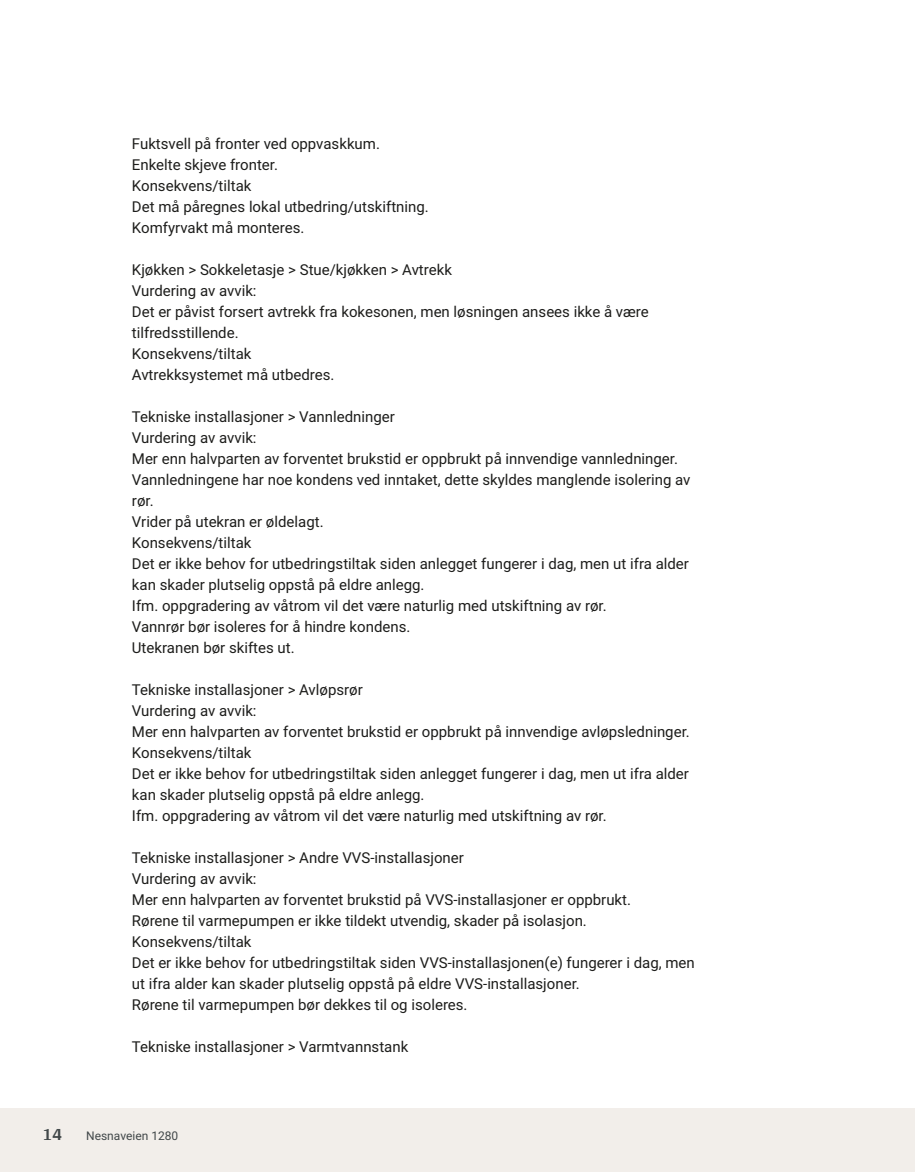
<style>
.page{position:relative;width:915px;height:1172px;background:#fff}
.page>*{position:absolute;margin:0;border:0;box-sizing:border-box;transform-origin:0 0}
.t1{font:700 18px "Arya";color:#414749}
.t2{font:15px/21px "Roboto Vitec";color:#1d1d1b}
.t3{font:12px "Roboto Vitec";color:#414749}
</style>
<div class="page">
<div style="left:0;top:1108px;width:914px;height:64px;background:#f2eeea"></div>
<p class="t2" style="left:132px;top:132px;width:298px">Fuktsvell på fronter ved oppvaskkum.<br>Enkelte skjeve fronter.<br>Konsekvens/tiltak<br>Det må påregnes lokal utbedring/utskiftning.<br>Komfyrvakt må monteres.</p>
<p class="t2" style="left:132px;top:258px;width:518px">Kjøkken &gt; Sokkeletasje &gt; Stue/kjøkken &gt; Avtrekk<br>Vurdering av avvik:<br>Det er påvist forsert avtrekk fra kokesonen, men løsningen ansees ikke å være tilfredsstillende.<br>Konsekvens/tiltak<br>Avtrekksystemet må utbedres.</p>
<p class="t2" style="left:132px;top:405px;width:559px">Tekniske installasjoner &gt; Vannledninger<br>Vurdering av avvik:<br>Mer enn halvparten av forventet brukstid er oppbrukt på innvendige vannledninger.<br>Vannledningene har noe kondens ved inntaket, dette skyldes manglende isolering av rør.<br>Vrider på utekran er øldelagt.<br>Konsekvens/tiltak<br>Det er ikke behov for utbedringstiltak siden anlegget fungerer i dag, men ut ifra alder kan skader plutselig oppstå på eldre anlegg.<br>Ifm. oppgradering av våtrom vil det være naturlig med utskiftning av rør.<br>Vannrør bør isoleres for å hindre kondens.<br>Utekranen bør skiftes ut.</p>
<p class="t2" style="left:132px;top:678px;width:559px">Tekniske installasjoner &gt; Avløpsrør<br>Vurdering av avvik:<br>Mer enn halvparten av forventet brukstid er oppbrukt på innvendige avløpsledninger.<br>Konsekvens/tiltak<br>Det er ikke behov for utbedringstiltak siden anlegget fungerer i dag, men ut ifra alder kan skader plutselig oppstå på eldre anlegg.<br>Ifm. oppgradering av våtrom vil det være naturlig med utskiftning av rør.</p>
<p class="t2" style="left:132px;top:846px;width:564px">Tekniske installasjoner &gt; Andre VVS‑installasjoner<br>Vurdering av avvik:<br>Mer enn halvparten av forventet brukstid på VVS‑installasjoner er oppbrukt.<br>Rørene til varmepumpen er ikke tildekt utvendig, skader på isolasjon.<br>Konsekvens/tiltak<br>Det er ikke behov for utbedringstiltak siden VVS‑installasjonen(e) fungerer i dag, men ut ifra alder kan skader plutselig oppstå på eldre VVS‑installasjoner.<br>Rørene til varmepumpen bør dekkes til og isoleres.</p>
<p class="t2" style="left:132px;top:1035px;width:278px">Tekniske installasjoner &gt; Varmtvannstank</p>
<p class="t1" style="left:43px;top:1123px;width:21px">14</p>
<p class="t3" style="left:86px;top:1127px;width:94px">Nesnaveien 1280</p>
</div>
